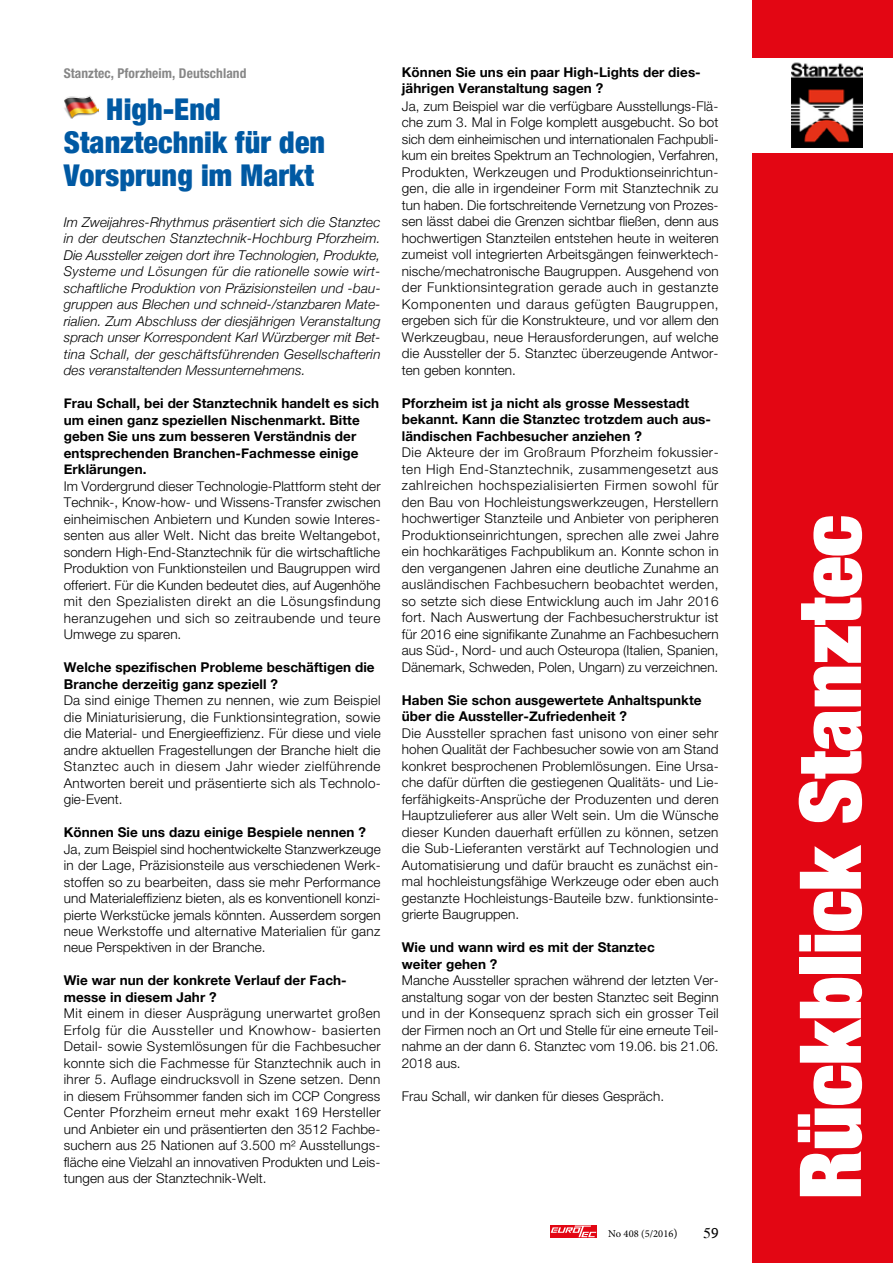
<style>
.page{position:relative;width:893px;height:1263px;background:#fff}
.page>*{position:absolute;margin:0;border:0;box-sizing:border-box;transform-origin:0 0}
.t1{font:900 expanded 85.5px "Helvetica Neue";color:#fff}
.t2{font:900 condensed 30px/33px "Helvetica Neue";letter-spacing:.005em;color:#0059a3}
.t3{font:300 13.5px/16.5px "Helvetica Neue";letter-spacing:.005em;color:#000;text-align:justify}
.t4{font:700 13.5px/16.5px "Helvetica Neue";letter-spacing:.005em;color:#000}
.t5{font:italic 300 13.5px/16.5px "Helvetica Neue";letter-spacing:.005em;color:#000;text-align:justify}
.t6{font:700 condensed 13.5px "Helvetica Neue";letter-spacing:.005em;color:#878787}
.t7{font:10.5px "Minion Pro";color:#000}
.s1{font-size:12px}
</style>
<div class="page">
<div style="left:550px;top:1225px;width:47px;height:12px;background:#e30613"></div>
<svg style="left:551px;top:1225px;width:45px;height:12px"></svg>
<img style="left:64px;top:95px;width:35px;height:24px">
<div style="left:753px;top:0;width:140px;height:1263px;background:#e30613"></div>
<div style="left:749px;top:58px;width:144px;height:95px;background:#fff"></div>
<img style="left:792px;top:62px;width:71px;height:86px">
<p class="t6" style="left:64px;top:65px;width:184px">Stanztec, Pforzheim, Deutschland</p>
<h2 class="t2" style="left:64px;top:91px;width:263px;text-indent:43px">High-End<br>Stanztechnik für den<br>Vorsprung im Markt</h2>
<p class="t5" style="left:64px;top:213px;width:319px">Im Zweijahres-Rhythmus präsentiert sich die Stanztec in der deutschen Stanztechnik-Hochburg Pforzheim.<br>Die Aussteller zeigen dort ihre Technologien, Produkte, Systeme und Lösungen für die rationelle sowie wirt&shy;schaftliche Produktion von Präzisionsteilen und -bau&shy;gruppen aus Blechen und schneid-/stanzbaren Mate&shy;rialien. Zum Abschluss der diesjährigen Veranstaltung sprach unser Korrespondent Karl Würzberger mit Bet&shy;tina Schall, der geschäftsführenden Gesellschafterin des veranstaltenden Messunternehmens.</p>
<p class="t4" style="left:64px;top:395px;width:317px">Frau Schall, bei der Stanztechnik handelt es sich um einen ganz speziellen Nischenmarkt. Bitte geben Sie uns zum besseren Verständnis der entsprechenden Branchen-Fachmesse einige Erklärungen.</p>
<p class="t3" style="left:64px;top:477px;width:318px">Im Vordergrund dieser Technologie-Plattform steht der Technik-, Know-how- und Wissens-Transfer zwischen einheimischen Anbietern und Kunden sowie Interes&shy;senten aus aller Welt. Nicht das breite Weltangebot, sondern High-End-Stanztechnik für die wirtschaftliche Produktion von Funktionsteilen und Baugruppen wird offeriert. Für die Kunden bedeutet dies, auf Augenhöhe mit den Spezialisten direkt an die Lösungsfindung heranzugehen und sich so zeitraubende und teure Umwege zu sparen.</p>
<p class="t4" style="left:64px;top:659px;width:312px">Welche spezifischen Probleme beschäftigen die<br>Branche derzeitig ganz speziell ?</p>
<p class="t3" style="left:64px;top:692px;width:318px">Da sind einige Themen zu nennen, wie zum Beispiel die Miniaturisierung, die Funktionsintegration, sowie die Material- und Energieeffizienz. Für diese und viele andre aktuellen Fragestellungen der Branche hielt die Stanztec auch in diesem Jahr wieder zielführende Antworten bereit und präsentierte sich als Technolo&shy;gie-Event.</p>
<p class="t4" style="left:64px;top:824px;width:304px">Können Sie uns dazu einige Bespiele nennen ?</p>
<p class="t3" style="left:64px;top:840px;width:318px">Ja, zum Beispiel sind hochentwickelte Stanzwerkzeuge in der Lage, Präzisionsteile aus verschiedenen Werk&shy;stoffen so zu bearbeiten, dass sie mehr Performance und Materialeffizienz bieten, als es konventionell konzi&shy;pierte Werkstücke jemals könnten. Ausserdem sorgen neue Werkstoffe und alternative Materialien für ganz neue Perspektiven in der Branche.</p>
<p class="t4" style="left:64px;top:973px;width:285px">Wie war nun der konkrete Verlauf der Fach&shy;messe in diesem Jahr ?</p>
<p class="t3" style="left:64px;top:1005px;width:319px">Mit einem in dieser Ausprägung unerwartet großen Erfolg für die Aussteller und Knowhow- basierten Detail- sowie Systemlösungen für die Fachbesucher konnte sich die Fachmesse für Stanztechnik auch in ihrer 5. Auflage eindrucksvoll in Szene setzen. Denn in diesem Frühsommer fanden sich im CCP Congress Center Pforzheim erneut mehr exakt 169 Hersteller und Anbieter ein und präsentierten den 3512 Fachbe&shy;suchern aus 25 Nationen auf 3.500 m² Ausstellungs&shy;fläche eine Vielzahl an innovativen Produkten und Leis&shy;tungen aus der Stanztechnik-Welt.</p>
<p class="t4" style="left:402px;top:64px;width:300px">Können Sie uns ein paar High-Lights der dies&shy;jährigen Veranstaltung sagen ?</p>
<p class="t3" style="left:402px;top:97px;width:319px">Ja, zum Beispiel war die verfügbare Ausstellungs-Flä&shy;che zum 3. Mal in Folge komplett ausgebucht. So bot sich dem einheimischen und internationalen Fachpubli&shy;kum ein breites Spektrum an Technologien, Verfahren, Produkten, Werkzeugen und Produktionseinrichtun&shy;gen, die alle in irgendeiner Form mit Stanztechnik zu tun haben. Die fortschreitende Vernetzung von Prozes&shy;sen lässt dabei die Grenzen sichtbar fließen, denn aus hochwertigen Stanzteilen entstehen heute in weiteren zumeist voll integrierten Arbeitsgängen feinwerktech&shy;nische/mechatronische Baugruppen. Ausgehend von der Funktionsintegration gerade auch in gestanzte Komponenten und daraus gefügten Baugruppen, ergeben sich für die Konstrukteure, und vor allem den Werkzeugbau, neue Herausforderungen, auf welche die Aussteller der 5. Stanztec überzeugende Antwor&shy;ten geben konnten.</p>
<p class="t4" style="left:402px;top:395px;width:311px">Pforzheim ist ja nicht als grosse Messestadt bekannt. Kann die Stanztec trotzdem auch aus&shy;ländischen Fachbesucher anziehen ?</p>
<p class="t3" style="left:402px;top:444px;width:318px">Die Akteure der im Großraum Pforzheim fokussier&shy;ten High End-Stanztechnik, zusammengesetzt aus zahlreichen hochspezialisierten Firmen sowohl für den Bau von Hochleistungswerkzeugen, Herstellern hochwertiger Stanzteile und Anbieter von peripheren Produktionseinrichtungen, sprechen alle zwei Jahre ein hochkarätiges Fachpublikum an. Konnte schon in den vergangenen Jahren eine deutliche Zunahme an ausländischen Fachbesuchern beobachtet werden, so setzte sich diese Entwicklung auch im Jahr 2016 fort. Nach Auswertung der Fachbesucherstruktur ist für 2016 eine signifikante Zunahme an Fachbesuchern aus Süd-, Nord- und auch Osteuropa (Italien, Spanien, Dänemark, Schweden, Polen, Ungarn) zu verzeichnen.</p>
<p class="t4" style="left:402px;top:692px;width:301px">Haben Sie schon ausgewertete Anhaltspunkte über die Aussteller-Zufriedenheit ?</p>
<p class="t3" style="left:402px;top:724px;width:318px">Die Aussteller sprachen fast unisono von einer sehr hohen Qualität der Fachbesucher sowie von am Stand konkret besprochenen Problemlösungen. Eine Ursa&shy;che dafür dürften die gestiegenen Qualitäts- und Lie&shy;ferfähigkeits-Ansprüche der Produzenten und deren Hauptzulieferer aus aller Welt sein. Um die Wünsche dieser Kunden dauerhaft erfüllen zu können, setzen die Sub-Lieferanten verstärkt auf Technologien und Automatisierung und dafür braucht es zunächst ein&shy;mal hochleistungsfähige Werkzeuge oder eben auch gestanzte Hochleistungs-Bauteile bzw. funktionsinte&shy;grierte Baugruppen.</p>
<p class="t4" style="left:402px;top:939px;width:254px">Wie und wann wird es mit der Stanztec weiter gehen ?</p>
<p class="t3" style="left:402px;top:972px;width:318px">Manche Aussteller sprachen während der letzten Ver&shy;anstaltung sogar von der besten Stanztec seit Beginn und in der Konsequenz sprach sich ein grosser Teil der Firmen noch an Ort und Stelle für eine erneute Teil&shy;nahme an der dann 6. Stanztec vom 19.06. bis 21.06.<br>2018 aus.</p>
<p class="t3" style="left:402px;top:1087px;width:264px">Frau Schall, wir danken für dieses Gespräch.</p>
<p class="t7" style="left:608px;top:1227px;width:71px">No 408 (5/2016<span class="s1">)</span></p>
<h1 class="t1" style="left:776px;top:1199px;width:685px;rotate:-90deg">Rückblick Stanztec</h1>
</div>
